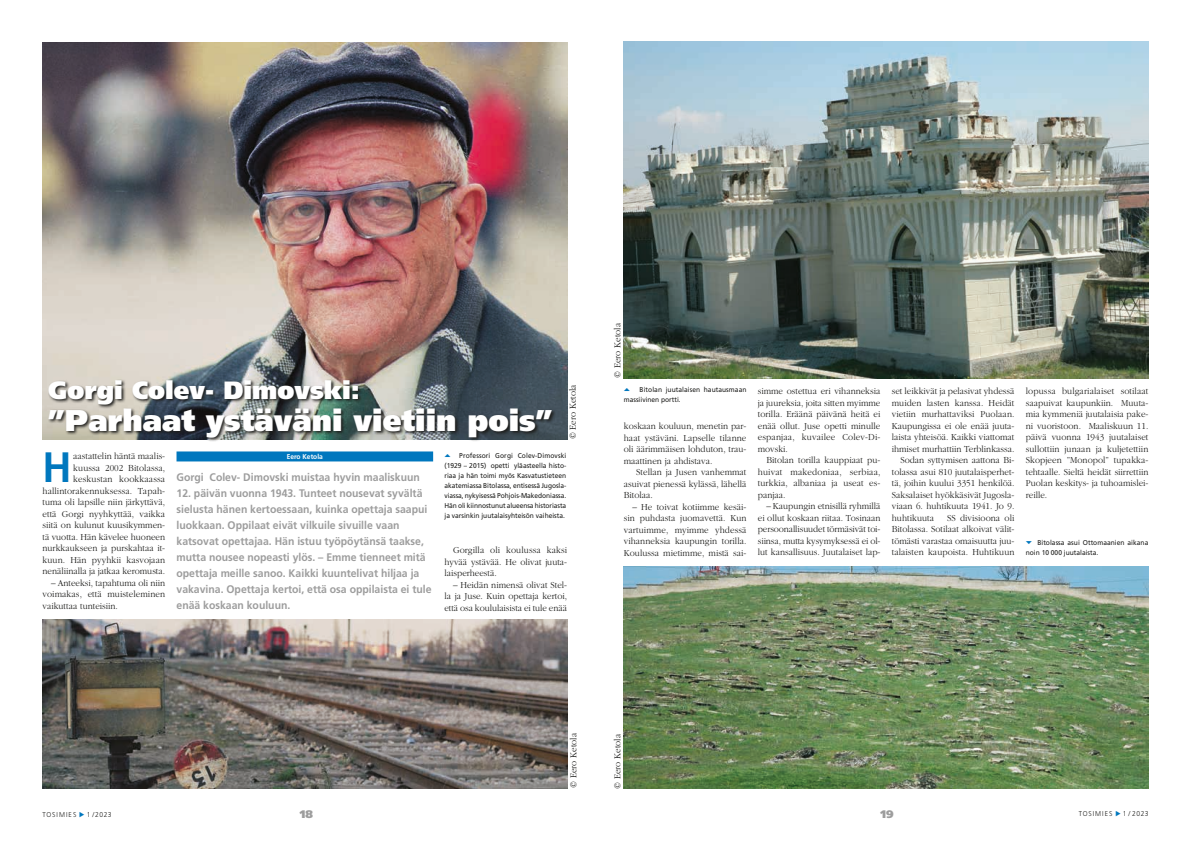
<style>
.page{position:relative;width:1191px;height:842px;background:#fff}
.page>*{position:absolute;margin:0;border:0;box-sizing:border-box;transform-origin:0 0}
.t1{font:700 42.5px "Frutiger";color:#0077be;scale:.95 1}
.t2{font:900 30px "Frutiger";color:#fff}
.t3{font:900 25px "Frutiger";color:#fff}
.t4{font:700 11px/16px "Frutiger";color:#9d9d9d;scale:.95 1}
.t5{font:900 11px "Frutiger";color:#9d9d9d}
.t6{font:300 9.5px/11.5px "Garamond";color:#1d1d1b;text-align:justify;scale:.95 1}
.t7{font:7px/10px "Frutiger";color:#1d1d1b;scale:.95 1}
.t8{font:300 7px "Frutiger";letter-spacing:.14em;color:#1d1d1b;scale:.96 1}
.t9{font:700 7px "Frutiger";color:#fff;scale:.95 1}
.t10{font:7px "European Pi Three";color:#0077be;scale:.95 1}
.s1{font-family:"European Pi Three";color:#0077be}
</style>
<div class="page">
<img style="left:43px;top:43px;width:524px;height:396px">
<img style="left:43px;top:620px;width:524px;height:168px">
<img style="left:624px;top:42px;width:524px;height:336px">
<img style="left:624px;top:566px;width:524px;height:222px">
<div style="left:176px;top:451px;width:257px;height:10px;background:#0077be"></div>
<svg style="left:48px;top:379px;width:508px;height:62px;background:#5f6565"></svg>
<p class="t6" style="left:612px;top:378px;width:59px;rotate:-90deg">© Eero Ketola</p>
<h3 class="t3" style="left:48px;top:374px;width:313px">Gorgi Colev- Dimovski:</h3>
<h2 class="t2" style="left:48px;top:402px;width:505px">”Parhaat ystäväni vietiin pois”</h2>
<p class="t6" style="left:567px;top:439px;width:59px;rotate:-90deg">© Eero Ketola</p>
<p class="t10" style="left:624px;top:385px;width:8px">C</p>
<p class="t7" style="left:624px;top:385px;width:131px;text-indent:16px">Bitolan juutalaisen hautausmaan massiivinen portti.</p>
<p class="t6" style="left:624px;top:420px;width:131px">koskaan kouluun, menetin par&shy;haat ystäväni. Lapselle tilanne oli äärimmäisen lohduton, trau&shy;maattinen ja ahdistava.</p>
<p class="t6" style="left:624px;top:466px;width:131px;text-indent:12px">Stellan ja Jusen vanhemmat asuivat pienessä kylässä, lähellä Bitolaa.</p>
<p class="t6" style="left:624px;top:501px;width:131px;text-indent:9px">– He toivat kotiimme kesäi&shy;sin puhdasta juomavettä. Kun vartuimme, myimme yhdessä vihanneksia kaupungin torilla.<br>Koulussa mietimme, mistä sai-</p>
<p class="t7" style="left:444px;top:450px;width:130px;text-align:justify"><span class="s1">C</span> Professori Gorgi Colev-Dimovski (1929 – 2015) opetti yläasteella histo&shy;riaa ja hän toimi myös Kasvatustieteen akatemiassa Bitolassa, entisessä Jugosla&shy;viassa, nykyisessä Pohjois-Makedoniassa.<br>Hän oli kiinnostunut alueensa historiasta ja varsinkin juutalaisyhteisön vaiheista.</p>
<p class="t6" style="left:43px;top:451px;width:131px;text-align:right">aastattelin häntä maalis-<br>kuussa 2002 Bitolassa, keskustan kookkaassa hallintorakennuksessa. Tapah&shy;tuma oli lapsille niin järkyttävä, että Gorgi nyyhkyttää, vaikka siitä on kulunut kuusikymmen&shy;tä vuotta. Hän kävelee huoneen nurkkaukseen ja purskahtaa it&shy;kuun. Hän pyyhkii kasvojaan nenäliinalla ja jatkaa keromusta.</p>
<p class="t6" style="left:43px;top:577px;width:131px;text-indent:9px">– Anteeksi, tapahtuma oli niin voimakas, että muisteleminen vaikuttaa tunteisiin.</p>
<h1 class="t1" style="left:43px;top:443px;width:32px">H</h1>
<p class="t9" style="left:287px;top:452px;width:40px">Eero Ketola</p>
<p class="t4" style="left:176px;top:470px;width:258px">Gorgi Colev- Dimovski muistaa hyvin maaliskuun</p>
<p class="t4" style="left:176px;top:486px;width:270px">12. päivän vuonna 1943. Tunteet nousevat syvältä sielusta hänen kertoessaan, kuinka opettaja saapui luokkaan. Oppilaat eivät vilkuile sivuille vaan katsovat opettajaa. Hän istuu työpöytänsä taakse, mutta nousee nopeasti ylös. – Emme tienneet mitä opettaja meille sanoo. Kaikki kuuntelivat hiljaa ja vakavina. Opettaja kertoi, että osa oppilaista ei tule enää koskaan kouluun.</p>
<p class="t6" style="left:444px;top:544px;width:131px;text-indent:9px">Gorgilla oli koulussa kaksi hyvää ystävää. He olivat juuta&shy;laisperheestä.</p>
<p class="t6" style="left:444px;top:579px;width:131px;text-indent:9px">– Heidän nimensä olivat Stel&shy;la ja Juse. Kuin opettaja kertoi, että osa koululaisista ei tule enää</p>
<p class="t6" style="left:758px;top:385px;width:131px">simme ostettua eri vihanneksia ja juureksia, joita sitten myimme torilla. Eräänä päivänä heitä ei enää ollut. Juse opetti minulle espanjaa, kuvailee Colev-Di&shy;movski.</p>
<p class="t6" style="left:758px;top:454px;width:131px;text-indent:9px">Bitolan torilla kauppiaat pu&shy;huivat makedoniaa, serbiaa, turkkia, albaniaa ja useat es&shy;panjaa.</p>
<p class="t6" style="left:758px;top:500px;width:131px;text-indent:9px">– Kaupungin etnisillä ryhmillä ei ollut koskaan riitaa. Tosinaan persoonallisuudet törmäsivät toi&shy;siinsa, mutta kysymyksessä ei ol&shy;lut kansallisuus. Juutalaiset lap-</p>
<p class="t6" style="left:891px;top:385px;width:131px">set leikkivät ja pelasivat yhdessä</p>
<p class="t6" style="left:891px;top:397px;width:131px">muiden lasten kanssa. Heidät</p>
<p class="t6" style="left:891px;top:409px;width:131px">vietiin murhattaviksi Puolaan.</p>
<p class="t6" style="left:891px;top:420px;width:131px">Kaupungissa ei ole enää juuta-</p>
<p class="t6" style="left:891px;top:431px;width:131px">laista yhteisöä. Kaikki viattomat</p>
<p class="t6" style="left:891px;top:443px;width:131px">ihmiset murhattiin Terblinkassa.</p>
<p class="t6" style="left:900px;top:455px;width:122px">Sodan syttymisen aattona Bi-</p>
<p class="t6" style="left:891px;top:466px;width:131px">tolassa asui 810 juutalaisperhet-</p>
<p class="t6" style="left:891px;top:477px;width:131px">tä, joihin kuului 3351 henkilöä.</p>
<p class="t6" style="left:891px;top:489px;width:131px">Saksalaiset hyökkäsivät Jugosla-</p>
<p class="t6" style="left:891px;top:500px;width:131px">viaan 6. huhtikuuta 1941. Jo 9.</p>
<p class="t6" style="left:891px;top:512px;width:46px">huhtikuuta</p>
<p class="t6" style="left:891px;top:512px;width:131px;text-indent:55px">SS divisioona oli Bitolassa. Sotilaat alkoivat välit&shy;tömästi varastaa omaisuutta juu&shy;talaisten kaupoista. Huhtikuun</p>
<p class="t6" style="left:1025px;top:385px;width:131px">lopussa bulgarialaiset sotilaat saapuivat kaupunkiin. Muuta&shy;mia kymmeniä juutalaisia pake&shy;ni vuoristoon. Maaliskuun 11. päivä vuonna 1943 juutalaiset sullottiin junaan ja kuljetettiin Skopjeen ”Monopol” tupakka&shy;tehtaalle. Sieltä heidät siirrettiin Puolan keskitys- ja tuhoamislei&shy;reille.</p>
<p class="t7" style="left:1025px;top:537px;width:131px"><span class="s1">D</span> Bitolassa asui Ottomaanien aikana noin 10 000 juutalaista.</p>
<p class="t6" style="left:568px;top:788px;width:59px;rotate:-90deg">© Eero Ketola</p>
<p class="t6" style="left:612px;top:789px;width:59px;rotate:-90deg">© Eero Ketola</p>
<p class="t8" style="left:43px;top:811px;width:37px">TOSIMIES</p>
<p class="t8" style="left:87px;top:811px;width:27px">1 /2023</p>
<p class="t5" style="left:300px;top:807px;width:15px">18</p>
<p class="t5" style="left:880px;top:807px;width:15px">19</p>
<p class="t8" style="left:1078px;top:809px;width:37px">TOSIMIES</p>
<p class="t8" style="left:1122px;top:809px;width:28px">1 / 2023</p>
</div>
